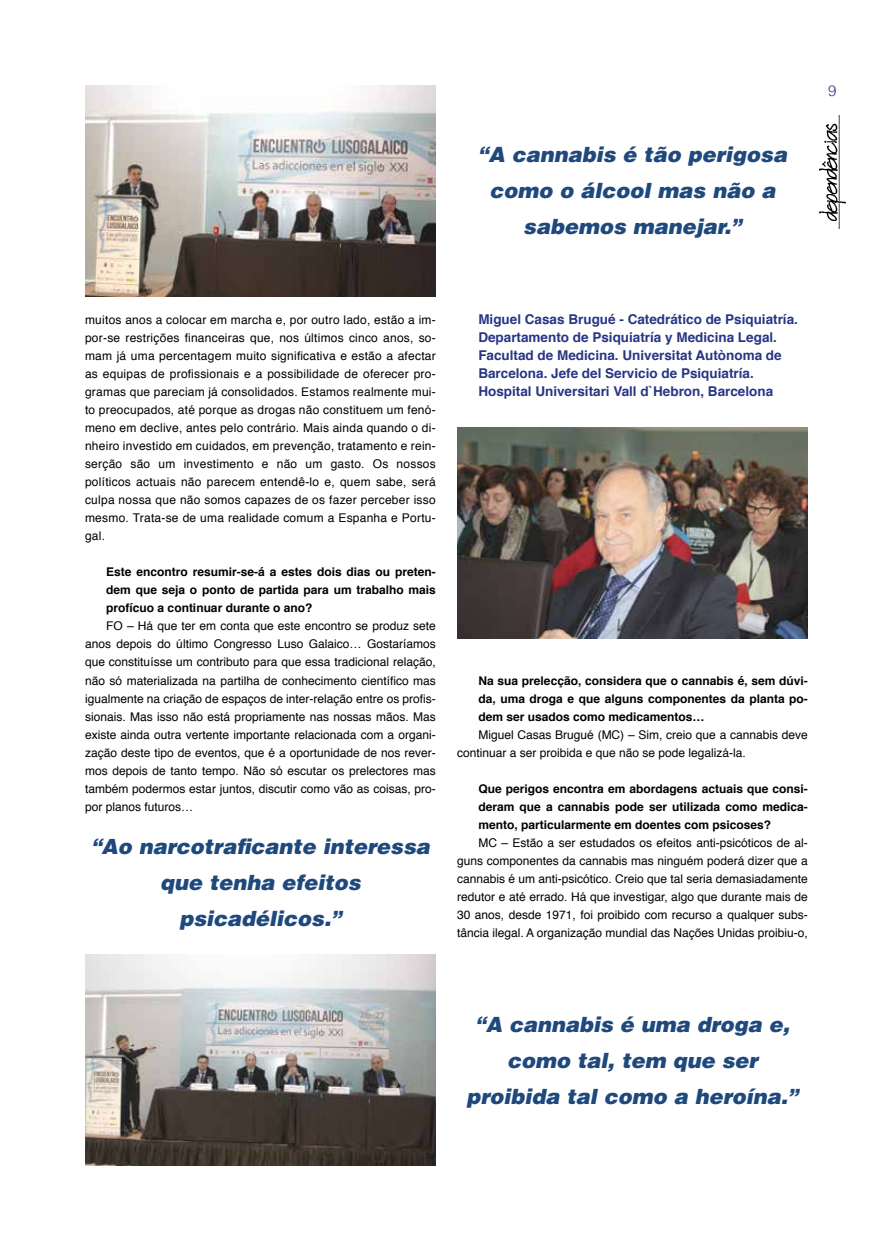
<style>
.page{position:relative;width:893px;height:1251px;background:#fff}
.page>*{position:absolute;margin:0;border:0;box-sizing:border-box;transform-origin:0 0}
.t1{font:italic 900 21px/36px "Helvetica LT Std";color:#1f497d;text-align:center}
.t2{font:300 15px "Helvetica";color:#283583}
.t3{font:700 13.5px/18px "Helvetica";color:#283583}
.t4{font:12px/18px "Helvetica";color:#000;text-align:justify}
.t5{font:700 12px/18px "Helvetica";color:#000;text-align:justify}
</style>
<div class="page">
<img style="left:820px;top:115px;width:25px;height:113px">
<img style="left:457px;top:427px;width:351px;height:211px">
<img style="left:85px;top:85px;width:351px;height:211px">
<img style="left:85px;top:954px;width:351px;height:211px">
<h1 class="t1" style="left:478px;top:136px;width:311px">“A cannabis é tão perigosa como o álcool mas não a sabemos manejar.”</h1>
<p class="t2" style="left:828px;top:78px;width:10px">9</p>
<p class="t4" style="left:85px;top:311px;width:352px">muitos anos a colocar em marcha e, por outro lado, estão a im&shy;por-se restrições financeiras que, nos últimos cinco anos, so&shy;mam já uma percentagem muito significativa e estão a afectar as equipas de profissionais e a possibilidade de oferecer pro&shy;gramas que pareciam já consolidados. Estamos realmente mui&shy;to preocupados, até porque as drogas não constituem um fenó&shy;meno em declive, antes pelo contrário. Mais ainda quando o di&shy;nheiro investido em cuidados, em prevenção, tratamento e rein&shy;serção são um investimento e não um gasto. Os nossos políticos actuais não parecem entendê-lo e, quem sabe, será culpa nossa que não somos capazes de os fazer perceber isso mesmo. Trata-se de uma realidade comum a Espanha e Portu&shy;gal.</p>
<p class="t5" style="left:106px;top:563px;width:331px">Este encontro resumir-se-á a estes dois dias ou preten&shy;dem que seja o ponto de partida para um trabalho mais profícuo a continuar durante o ano?</p>
<p class="t4" style="left:85px;top:617px;width:352px;text-indent:21px">FO – Há que ter em conta que este encontro se produz sete anos depois do último Congresso Luso Galaico… Gostaríamos que constituísse um contributo para que essa tradicional relação, não só materializada na partilha de conhecimento científico mas igualmente na criação de espaços de inter-relação entre os profis&shy;sionais. Mas isso não está propriamente nas nossas mãos. Mas existe ainda outra vertente importante relacionada com a organi&shy;zação deste tipo de eventos, que é a oportunidade de nos rever&shy;mos depois de tanto tempo. Não só escutar os prelectores mas também podermos estar juntos, discutir como vão as coisas, pro&shy;por planos futuros…</p>
<h1 class="t1" style="left:91px;top:828px;width:340px">“Ao narcotraficante interessa que tenha efeitos psicadélicos.”</h1>
<p class="t3" style="left:478px;top:310px;width:321px">Miguel Casas Brugué - Catedrático de Psiquiatría.<br>Departamento de Psiquiatría y Medicina Legal.<br>Facultad de Medicina. Universitat Autònoma de Barcelona. Jefe del Servicio de Psiquiatría.<br>Hospital Universitari Vall d`Hebron, Barcelona</p>
<p class="t5" style="left:478px;top:671px;width:331px">Na sua prelecção, considera que o cannabis é, sem dúvi&shy;da, uma droga e que alguns componentes da planta po&shy;dem ser usados como medicamentos…</p>
<p class="t4" style="left:457px;top:725px;width:352px;text-indent:21px">Miguel Casas Brugué (MC) – Sim, creio que a cannabis deve continuar a ser proibida e que não se pode legalizá-la.</p>
<p class="t5" style="left:478px;top:779px;width:331px">Que perigos encontra em abordagens actuais que consi&shy;deram que a cannabis pode ser utilizada como medica&shy;mento, particularmente em doentes com psicoses?</p>
<p class="t4" style="left:457px;top:833px;width:352px;text-indent:21px">MC – Estão a ser estudados os efeitos anti-psicóticos de al&shy;guns componentes da cannabis mas ninguém poderá dizer que a cannabis é um anti-psicótico. Creio que tal seria demasiadamente redutor e até errado. Há que investigar, algo que durante mais de 30 anos, desde 1971, foi proibido com recurso a qualquer subs&shy;tância ilegal. A organização mundial das Nações Unidas proibiu-o,</p>
<h1 class="t1" style="left:467px;top:1005px;width:333px">“A cannabis é uma droga e, como tal, tem que ser proibida tal como a heroína.”</h1>
</div>
